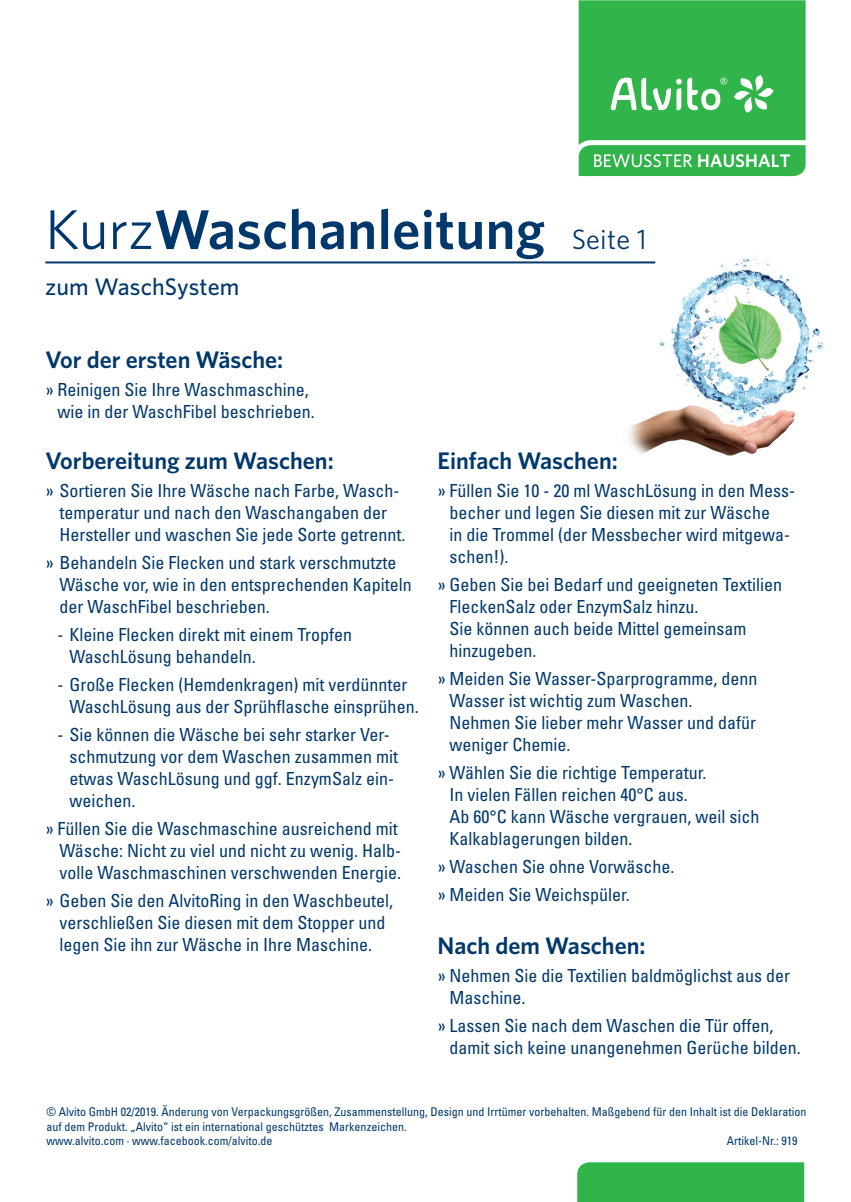
<style>
.page{position:relative;width:851px;height:1202px;background:#fff}
.page>*{position:absolute;margin:0;border:0;box-sizing:border-box;transform-origin:0 0}
.t1{font:600 56px "Whitney";letter-spacing:.01em;color:#01386b}
.t2{font:600 24px "Whitney";color:#01386b}
.t3{font:500 24px "Whitney";letter-spacing:.01em;color:#01386b}
.t4{font:condensed 18px/22px "Univers LT Std";color:#01386b}
.t5{font:condensed 12px/14.4px "Univers LT Std";color:#01386b}
.s1{font-weight:400}
.s2{font-weight:400;font-size:28px}
</style>
<div class="page">
<img style="left:621px;top:258px;width:202px;height:198px">
<div style="left:577px;top:1162px;width:227px;height:40px;background:#31b44a"></div>
<svg style="left:578px;top:0;width:227px;height:176px;background:#45bb5c"></svg>
<hr style="left:45px;top:261px;width:610px;height:2px;background:#01386b">
<p class="t1" style="left:45px;top:192px;width:603px"><span class="s1">Kurz</span>Waschanleitung <span class="s2">Seite 1</span></p>
<p class="t3" style="left:45px;top:271px;width:196px">zum WaschSystem</p>
<p class="t2" style="left:45px;top:344px;width:239px">Vor der ersten Wäsche:</p>
<p class="t4" style="left:45px;top:378px;width:265px">» Reinigen Sie Ihre Waschmaschine,</p>
<p class="t4" style="left:57px;top:400px;width:259px">wie in der WaschFibel beschrieben.</p>
<p class="t2" style="left:45px;top:444px;width:290px">Vorbereitung zum Waschen:</p>
<p class="t4" style="left:59px;top:479px;width:347px;text-indent:-14px">» Sortieren Sie Ihre Wäsche nach Farbe, Wasch&shy;temperatur und nach den Waschangaben der<br>Hersteller und waschen Sie jede Sorte getrennt.</p>
<p class="t4" style="left:59px;top:551px;width:354px;text-indent:-14px">» Behandeln Sie Flecken und stark verschmutzte<br>Wäsche vor, wie in den entsprechenden Kapiteln der WaschFibel beschrieben.</p>
<p class="t4" style="left:57px;top:623px;width:296px">- Kleine Flecken direkt mit einem Tropfen</p>
<p class="t4" style="left:69px;top:645px;width:188px">WaschLösung behandeln.</p>
<p class="t4" style="left:69px;top:673px;width:351px;text-indent:-12px">- Große Flecken (Hemdenkragen) mit verdünnter<br>WaschLösung aus der Sprühflasche einsprühen.</p>
<p class="t4" style="left:69px;top:723px;width:330px;text-indent:-12px">- Sie können die Wäsche bei sehr starker Ver&shy;schmutzung vor dem Waschen zusammen mit etwas WaschLösung und ggf. EnzymSalz ein&shy;weichen.</p>
<p class="t4" style="left:59px;top:817px;width:343px;text-indent:-14px">» Füllen Sie die Waschmaschine ausreichend mit<br>Wäsche: Nicht zu viel und nicht zu wenig. Halb&shy;volle Waschmaschinen verschwenden Energie.</p>
<p class="t4" style="left:45px;top:889px;width:349px;text-align:center">» Geben Sie den AlvitoRing in den Waschbeutel, verschließen Sie diesen mit dem Stopper und legen Sie ihn zur Wäsche in Ihre Maschine.</p>
<p class="t2" style="left:437px;top:445px;width:182px">Einfach Waschen:</p>
<p class="t4" style="left:449px;top:479px;width:347px;text-indent:-12px">» Füllen Sie 10 - 20 ml WaschLösung in den Mess&shy;becher und legen Sie diesen mit zur Wäsche<br>in die Trommel (der Messbecher wird mitgewa&shy;schen!).</p>
<p class="t4" style="left:449px;top:573px;width:334px;text-indent:-12px">» Geben Sie bei Bedarf und geeigneten Textilien<br>FleckenSalz oder EnzymSalz hinzu.</p>
<p class="t4" style="left:449px;top:617px;width:298px">Sie können auch beide Mittel gemeinsam</p>
<p class="t4" style="left:449px;top:639px;width:88px">hinzugeben.</p>
<p class="t4" style="left:437px;top:667px;width:321px">» Meiden Sie Wasser-Sparprogramme, denn</p>
<p class="t4" style="left:449px;top:689px;width:244px">Wasser ist wichtig zum Waschen.</p>
<p class="t4" style="left:449px;top:711px;width:308px">Nehmen Sie lieber mehr Wasser und dafür</p>
<p class="t4" style="left:449px;top:733px;width:122px">weniger Chemie.</p>
<p class="t4" style="left:437px;top:761px;width:270px">» Wählen Sie die richtige Temperatur.</p>
<p class="t4" style="left:449px;top:783px;width:240px">In vielen Fällen reichen 40°C aus.</p>
<p class="t4" style="left:449px;top:805px;width:311px">Ab 60°C kann Wäsche vergrauen, weil sich</p>
<p class="t4" style="left:449px;top:827px;width:184px">Kalkablagerungen bilden.</p>
<p class="t4" style="left:437px;top:855px;width:238px">» Waschen Sie ohne Vorwäsche.</p>
<p class="t4" style="left:437px;top:883px;width:194px">» Meiden Sie Weichspüler.</p>
<p class="t2" style="left:437px;top:930px;width:209px">Nach dem Waschen:</p>
<p class="t4" style="left:449px;top:964px;width:342px;text-indent:-12px">» Nehmen Sie die Textilien baldmöglichst aus der<br>Maschine.</p>
<p class="t4" style="left:449px;top:1014px;width:352px;text-indent:-12px">» Lassen Sie nach dem Waschen die Tür offen, damit sich keine unangenehmen Gerüche bilden.</p>
<p class="t5" style="left:46px;top:1105px;width:761px">© Alvito GmbH 02/2019. Änderung von Verpackungsgrößen, Zusammenstellung, Design und Irrtümer vorbehalten. Maßgebend für den Inhalt ist die Deklaration auf dem Produkt. „Alvito“ ist ein international geschütztes Markenzeichen.</p>
<p class="t5" style="left:46px;top:1133px;width:227px">www.alvito.com · www.facebook.com/alvito.de</p>
<p class="t5" style="left:726px;top:1133px;width:72px">Artikel-Nr.: 919</p>
</div>
